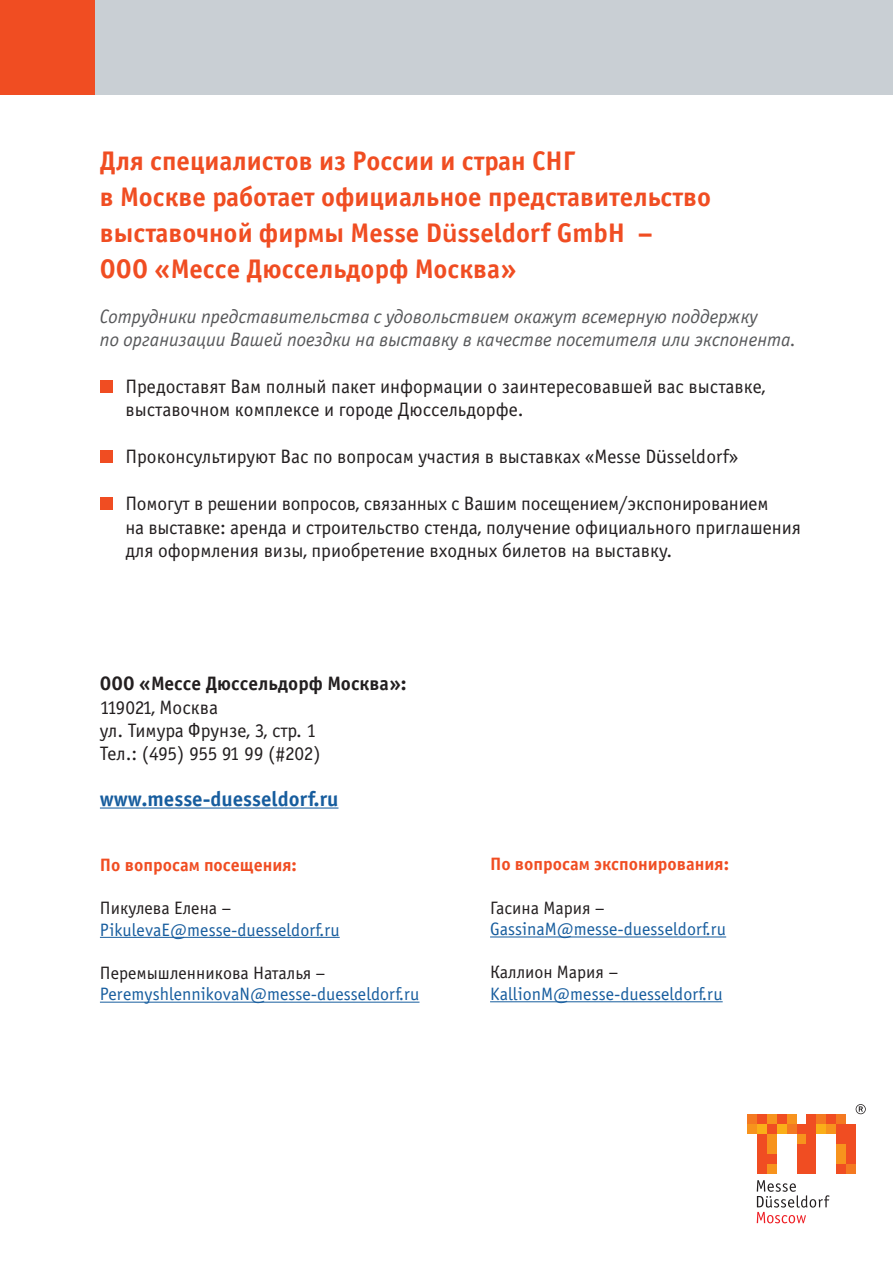
<style>
.page{position:relative;width:893px;height:1263px;background:#fff}
.page>*{position:absolute;margin:0;border:0;box-sizing:border-box;transform-origin:0 0}
.t1{font:27px/36px "Officina Sans Bold C";color:#f04d22}
.t2{font:21px "Officina Sans Bold C";color:#175d9e}
.t3{font:19.5px/23.4px "Officina Sans Book C";color:#231f20}
.t4{font:italic 19.5px/23.4px "Officina Sans Book C";color:#57585a}
.t5{font:19.5px "Officina Sans Bold C";color:#231f20}
.t6{font:19.5px "Officina Sans Book C";letter-spacing:-.025em;color:#231f20}
.t7{font:18px "Officina Sans Book C";color:#175d9e}
.t8{font:18px "Officina Sans Book C";color:#231f20}
.t9{font:18px "Officina Sans Bold C";color:#f04d22}
.s1{font-family:"Myriad Pro";font-weight:600}
.s2{font-family:"Myriad Pro"}
</style>
<div class="page">
<div style="left:77px;top:0;width:816px;height:94px;background:#c9cfd4"></div>
<hr style="left:100px;top:807px;width:238px;height:1px;background:#175d9e">
<hr style="left:100px;top:937px;width:240px;height:1px;background:#175d9e">
<hr style="left:100px;top:1002px;width:319px;height:1px;background:#175d9e">
<div style="left:100px;top:380px;width:13px;height:13px;background:#f04d22"></div>
<div style="left:100px;top:450px;width:13px;height:13px;background:#f04d22"></div>
<div style="left:100px;top:497px;width:13px;height:13px;background:#f04d22"></div>
<div style="left:747px;top:1124px;width:10px;height:10px;background:#f7931d"></div>
<div style="left:757px;top:1114px;width:10px;height:10px;background:#f04d22"></div>
<div style="left:757px;top:1124px;width:10px;height:10px;background:#faaf18"></div>
<div style="left:767px;top:1114px;width:10px;height:10px;background:#f7931d"></div>
<div style="left:767px;top:1124px;width:10px;height:10px;background:#f04d22"></div>
<div style="left:777px;top:1114px;width:10px;height:10px;background:#f04d22"></div>
<div style="left:777px;top:1124px;width:10px;height:10px;background:#faaf18"></div>
<div style="left:787px;top:1114px;width:9px;height:10px;background:#f7931d"></div>
<div style="left:787px;top:1124px;width:9px;height:10px;background:#f47921"></div>
<div style="left:816px;top:1114px;width:10px;height:10px;background:#f47921"></div>
<div style="left:816px;top:1124px;width:10px;height:10px;background:#faaf18"></div>
<div style="left:826px;top:1114px;width:10px;height:10px;background:#f04d22"></div>
<div style="left:826px;top:1124px;width:10px;height:10px;background:#f7931d"></div>
<div style="left:836px;top:1114px;width:10px;height:10px;background:#f47921"></div>
<div style="left:836px;top:1124px;width:10px;height:20px;background:#f04d22"></div>
<div style="left:846px;top:1124px;width:10px;height:40px;background:#f04d22"></div>
<div style="left:757px;top:1134px;width:10px;height:40px;background:#f04d22"></div>
<div style="left:767px;top:1134px;width:10px;height:20px;background:#f7931d"></div>
<div style="left:767px;top:1154px;width:10px;height:10px;background:#f04d22"></div>
<div style="left:767px;top:1164px;width:10px;height:10px;background:#f7931d"></div>
<div style="left:836px;top:1144px;width:10px;height:20px;background:#f7931d"></div>
<div style="left:846px;top:1164px;width:10px;height:10px;background:#f47921"></div>
<div style="left:747px;top:1114px;width:10px;height:10px;background:#f47921"></div>
<div style="left:796px;top:1124px;width:10px;height:10px;background:#f04d22"></div>
<div style="left:796px;top:1134px;width:10px;height:10px;background:#f7931d"></div>
<div style="left:796px;top:1144px;width:10px;height:30px;background:#f04d22"></div>
<div style="left:806px;top:1114px;width:10px;height:60px;background:#f04d22"></div>
<div style="left:836px;top:1164px;width:10px;height:10px;background:#f04d22"></div>
<svg style="left:856px;top:1104px;width:10px;height:10px"></svg>
<svg style="left:757px;top:1180px;width:72px;height:43px"></svg>
<hr style="left:490px;top:936px;width:236px;height:1px;background:#175d9e">
<hr style="left:490px;top:1001px;width:233px;height:1px;background:#175d9e">
<div style="left:0;top:0;width:95px;height:95px;background:#f04d22"></div>
<p class="t1" style="left:100px;top:143px;width:613px">Для специалистов из России и стран СНГ<br>в Москве работает официальное представительство выставочной фирмы Messe D<span class="s1">ü</span>sseldorf GmbH –</p>
<p class="t1" style="left:100px;top:251px;width:418px">ООО «Мессе Дюссельдорф Москва»</p>
<p class="t4" style="left:100px;top:305px;width:698px">Сотрудники представительства с удовольствием окажут всемерную поддержку<br>по организации Вашей поездки на выставку в качестве посетителя или экспонента.</p>
<p class="t3" style="left:125px;top:375px;width:642px">Предоставят Вам полный пакет информации о заинтересовавшей вас выставке, выставочном комплексе и городе Дюссельдорфе.</p>
<p class="t3" style="left:125px;top:445px;width:614px">Проконсультируют Вас по вопросам участия в выставках «Messe D<span class="s2">ü</span>sseldorf»</p>
<p class="t3" style="left:125px;top:492px;width:677px">Помогут в решении вопросов, связанных с Вашим посещением/экспонированием<br>на выставке: аренда и строительство стенда, получение официального приглашения для оформления визы, приобретение входных билетов на выставку.</p>
<p class="t5" style="left:100px;top:672px;width:308px">ООО «Мессе Дюссельдорф Москва»:</p>
<p class="t3" style="left:100px;top:696px;width:120px">119021, Москва</p>
<p class="t3" style="left:100px;top:719px;width:218px">ул. Тимура Фрунзе, 3, стр. 1</p>
<p class="t6" style="left:100px;top:743px;width:222px">Тел.: (495) 955 91 99 (#202)</p>
<p class="t2" style="left:100px;top:787px;width:240px">www.messe-duesseldorf.ru</p>
<p class="t9" style="left:100px;top:854px;width:198px">По вопросам посещения:</p>
<p class="t8" style="left:100px;top:898px;width:133px">Пикулева Елена –</p>
<p class="t7" style="left:100px;top:920px;width:241px">PikulevaE@messe-duesseldorf.ru</p>
<p class="t8" style="left:100px;top:963px;width:227px">Перемышленникова Наталья –</p>
<p class="t7" style="left:100px;top:984px;width:321px">PeremyshlennikovaN@messe-duesseldorf.ru</p>
<p class="t9" style="left:490px;top:854px;width:240px">По вопросам экспонирования:</p>
<p class="t8" style="left:490px;top:898px;width:116px">Гасина Мария –</p>
<p class="t7" style="left:490px;top:919px;width:238px">GassinaM@messe-duesseldorf.ru</p>
<p class="t8" style="left:490px;top:962px;width:130px">Каллион Мария –</p>
<p class="t7" style="left:490px;top:984px;width:234px">KallionM@messe-duesseldorf.ru</p>
</div>
